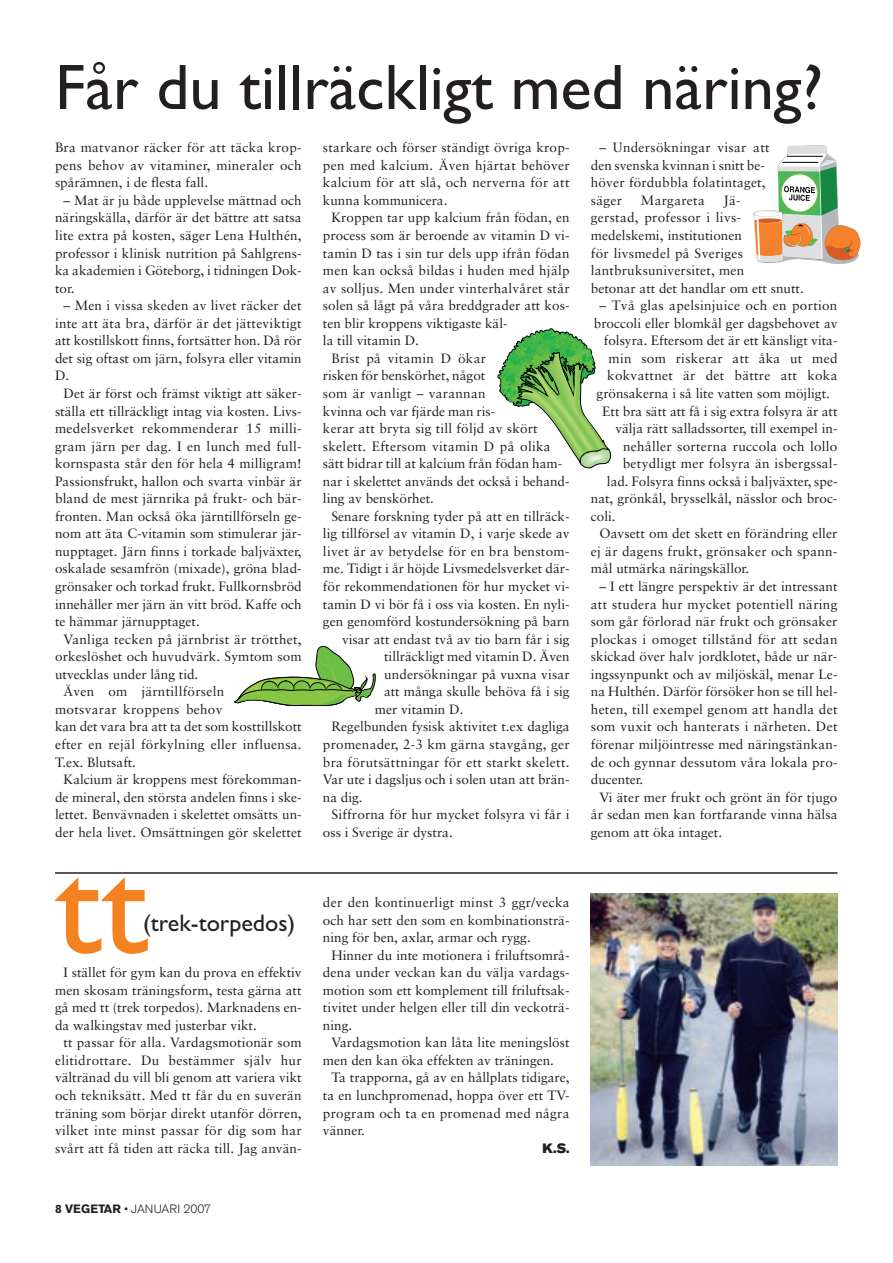
<style>
.page{position:relative;width:893px;height:1263px;background:#fff}
.page>*{position:absolute;margin:0;border:0;box-sizing:border-box;transform-origin:0 0}
.t1{font:139.5px "Gill Sans";color:#f58220}
.t2{font:64.5px "Gill Sans";color:#231f20}
.t3{font:24px "Gill Sans";color:#231f20}
.t4{font:13.5px/17.5px "Sabon";letter-spacing:.005em;color:#231f20;text-align:justify}
.t5{font:13.5px "Akzidenz Grotesk BE Super";color:#231f20}
.t6{font:300 12px "Akzidenz Grotesk BE";color:#231f20}
.s1{font-weight:700}
</style>
<div class="page">
<img style="left:591px;top:893px;width:246px;height:273px">
<hr style="left:55px;top:872px;width:782px;height:2px;background:#231f20">
<svg style="left:498px;top:329px;width:113px;height:139px"></svg>
<svg style="left:753px;top:146px;width:107px;height:118px"></svg>
<svg style="left:235px;top:646px;width:140px;height:60px"></svg>
<h2 class="t2" style="left:55px;top:50px;width:769px">Får du tillräckligt med näring?</h2>
<p class="t4" style="left:55px;top:139px;width:248px">Bra matvanor räcker för att täcka krop&shy;pens behov av vitaminer, mineraler och spårämnen, i de flesta fall.</p>
<p class="t4" style="left:55px;top:191px;width:248px;text-indent:9px">– Mat är ju både upplevelse mättnad och näringskälla, därför är det bättre att satsa lite extra på kosten, säger Lena Hulthén, professor i klinisk nutrition på Sahlgrens&shy;ka akademien i Göteborg, i tidningen Dok&shy;tor.</p>
<p class="t4" style="left:55px;top:297px;width:248px;text-indent:9px">– Men i vissa skeden av livet räcker det inte att äta bra, därför är det jätteviktigt att kostillskott finns, fortsätter hon. Då rör det sig oftast om järn, folsyra eller vitamin D.</p>
<p class="t4" style="left:55px;top:384px;width:248px;text-indent:9px">Det är först och främst viktigt att säker&shy;ställa ett tillräckligt intag via kosten. Livs&shy;medelsverket rekommenderar 15 milli&shy;gram järn per dag. I en lunch med full&shy;kornspasta står den för hela 4 milligram!<br>Passionsfrukt, hallon och svarta vinbär är bland de mest järnrika på frukt- och bär&shy;fronten. Man också öka järntillförseln ge&shy;nom att äta C-vitamin som stimulerar jär&shy;nupptaget. Järn finns i torkade baljväxter, oskalade sesamfrön (mixade), gröna blad&shy;grönsaker och torkad frukt. Fullkornsbröd innehåller mer järn än vitt bröd. Kaffe och te hämmar järnupptaget.</p>
<p class="t4" style="left:64px;top:630px;width:240px">Vanliga tecken på järnbrist är trötthet,</p>
<p class="t4" style="left:55px;top:648px;width:248px">orkeslöshet och huvudvärk. Symtom som</p>
<p class="t4" style="left:55px;top:665px;width:145px">utvecklas under lång tid.</p>
<p class="t4" style="left:64px;top:683px;width:162px">Även om järntillförseln</p>
<p class="t4" style="left:55px;top:700px;width:169px">motsvarar kroppens behov</p>
<p class="t4" style="left:55px;top:718px;width:248px">kan det vara bra att ta det som kosttillskott</p>
<p class="t4" style="left:55px;top:735px;width:248px">efter en rejäl förkylning eller influensa.</p>
<p class="t4" style="left:55px;top:753px;width:82px">T.ex. Blutsaft.</p>
<p class="t4" style="left:64px;top:770px;width:240px">Kalcium är kroppens mest förekomman-</p>
<p class="t4" style="left:55px;top:788px;width:248px">de mineral, den största andelen finns i ske-</p>
<p class="t4" style="left:55px;top:805px;width:248px">lettet. Benvävnaden i skelettet omsätts un-</p>
<p class="t4" style="left:55px;top:823px;width:248px">der hela livet. Omsättningen gör skelettet</p>
<h1 class="t1" style="left:55px;top:825px;width:94px">tt</h1>
<h3 class="t3" style="left:143px;top:909px;width:154px">(trek-torpedos)</h3>
<p class="t4" style="left:55px;top:963px;width:248px;text-indent:9px">I stället för gym kan du prova en effektiv men skosam träningsform, testa gärna att gå med tt (trek torpedos). Marknadens en&shy;da walkingstav med justerbar vikt.</p>
<p class="t4" style="left:55px;top:1034px;width:248px;text-indent:9px">tt passar för alla. Vardagsmotionär som elitidrottare. Du bestämmer själv hur vältränad du vill bli genom att variera vikt och tekniksätt. Med tt får du en suverän träning som börjar direkt utanför dörren, vilket inte minst passar för dig som har svårt att få tiden att räcka till. Jag använ-</p>
<p class="t6" style="left:55px;top:1202px;width:158px"><span class="s1">8 VEGETAR</span> • JANUARI 2007</p>
<p class="t4" style="left:323px;top:139px;width:248px">starkare och förser ständigt övriga krop&shy;pen med kalcium. Även hjärtat behöver kalcium för att slå, och nerverna för att kunna kommunicera.</p>
<p class="t4" style="left:331px;top:209px;width:240px">Kroppen tar upp kalcium från födan, en</p>
<p class="t4" style="left:323px;top:226px;width:248px">process som är beroende av vitamin D vi-</p>
<p class="t4" style="left:323px;top:244px;width:248px">tamin D tas i sin tur dels upp ifrån födan</p>
<p class="t4" style="left:323px;top:261px;width:248px">men kan också bildas i huden med hjälp</p>
<p class="t4" style="left:323px;top:279px;width:248px">av solljus. Men under vinterhalvåret står</p>
<p class="t4" style="left:323px;top:297px;width:248px">solen så lågt på våra breddgrader att kos-</p>
<p class="t4" style="left:323px;top:314px;width:186px">ten blir kroppens viktigaste käl-</p>
<p class="t4" style="left:323px;top:332px;width:98px">la till vitamin D.</p>
<p class="t4" style="left:331px;top:349px;width:156px">Brist på vitamin D ökar</p>
<p class="t4" style="left:323px;top:367px;width:164px">risken för benskörhet, något</p>
<p class="t4" style="left:323px;top:384px;width:164px">som är vanligt – varannan</p>
<p class="t4" style="left:323px;top:402px;width:174px">kvinna och var fjärde man ris-</p>
<p class="t4" style="left:323px;top:419px;width:216px">kerar att bryta sig till följd av skört</p>
<p class="t4" style="left:323px;top:437px;width:229px">skelett. Eftersom vitamin D på olika</p>
<p class="t4" style="left:323px;top:454px;width:241px">sätt bidrar till at kalcium från födan ham-</p>
<p class="t4" style="left:323px;top:472px;width:248px">nar i skelettet används det också i behand-</p>
<p class="t4" style="left:323px;top:490px;width:113px">ling av benskörhet.</p>
<p class="t4" style="left:331px;top:507px;width:240px">Senare forskning tyder på att en tillräck-</p>
<p class="t4" style="left:323px;top:525px;width:248px">lig tillförsel av vitamin D, i varje skede av</p>
<p class="t4" style="left:323px;top:542px;width:248px">livet är av betydelse för en bra benstom-</p>
<p class="t4" style="left:323px;top:560px;width:248px">me. Tidigt i år höjde Livsmedelsverket där-</p>
<p class="t4" style="left:323px;top:577px;width:248px">för rekommendationen för hur mycket vi-</p>
<p class="t4" style="left:323px;top:595px;width:248px">tamin D vi bör få i oss via kosten. En nyli-</p>
<p class="t4" style="left:323px;top:612px;width:248px">gen genomförd kostundersökning på barn</p>
<p class="t4" style="left:342px;top:630px;width:229px">visar att endast två av tio barn får i sig</p>
<p class="t4" style="left:384px;top:648px;width:187px">tillräckligt med vitamin D. Även</p>
<p class="t4" style="left:384px;top:665px;width:187px">undersökningar på vuxna visar</p>
<p class="t4" style="left:384px;top:683px;width:187px">att många skulle behöva få i sig</p>
<p class="t4" style="left:375px;top:700px;width:90px">mer vitamin D.</p>
<p class="t4" style="left:331px;top:718px;width:240px">Regelbunden fysisk aktivitet t.ex dagliga</p>
<p class="t4" style="left:323px;top:735px;width:248px">promenader, 2-3 km gärna stavgång, ger</p>
<p class="t4" style="left:323px;top:753px;width:248px">bra förutsättningar för ett starkt skelett.</p>
<p class="t4" style="left:323px;top:770px;width:248px">Var ute i dagsljus och i solen utan att brän-</p>
<p class="t4" style="left:323px;top:788px;width:41px">na dig.</p>
<p class="t4" style="left:331px;top:805px;width:240px">Siffrorna för hur mycket folsyra vi får i</p>
<p class="t4" style="left:323px;top:823px;width:131px">oss i Sverige är dystra.</p>
<p class="t4" style="left:323px;top:893px;width:248px">der den kontinuerligt minst 3 ggr/vecka och har sett den som en kombinationsträ&shy;ning för ben, axlar, armar och rygg.</p>
<p class="t4" style="left:323px;top:946px;width:248px;text-indent:9px">Hinner du inte motionera i friluftsområ&shy;dena under veckan kan du välja vardags&shy;motion som ett komplement till friluftsak&shy;tivitet under helgen eller till din veckoträ&shy;ning.</p>
<p class="t4" style="left:323px;top:1034px;width:248px;text-indent:9px">Vardagsmotion kan låta lite meningslöst men den kan öka effekten av träningen.</p>
<p class="t4" style="left:323px;top:1069px;width:248px;text-indent:9px">Ta trapporna, gå av en hållplats tidigare, ta en lunchpromenad, hoppa över ett TV&shy;program och ta en promenad med några vänner.</p>
<p class="t5" style="left:543px;top:1140px;width:28px">K.S.</p>
<p class="t4" style="left:591px;top:139px;width:180px;text-align:left;text-indent:9px">– Undersökningar visar att den svenska kvinnan i snitt be&shy;höver fördubbla folatintaget, säger</p>
<p class="t4" style="left:591px;top:191px;width:215px;text-align:left;text-indent:133px">Jä-<br>gerstad, professor i livs&shy;medelskemi, institutionen<br>för livsmedel på Sveriges lantbruksuniversitet, men<br>betonar att det handlar om ett snutt.</p>
<p class="t4" style="left:599px;top:297px;width:240px">– Två glas apelsinjuice och en portion</p>
<p class="t4" style="left:594px;top:314px;width:245px">broccoli eller blomkål ger dagsbehovet av</p>
<p class="t4" style="left:604px;top:332px;width:235px">folsyra. Eftersom det är ett känsligt vita-</p>
<p class="t4" style="left:608px;top:349px;width:230px">min som riskerar att åka ut med</p>
<p class="t4" style="left:607px;top:367px;width:232px">kokvattnet är det bättre att koka</p>
<p class="t4" style="left:597px;top:384px;width:235px">grönsakerna i så lite vatten som möjligt.</p>
<p class="t4" style="left:602px;top:402px;width:237px">Ett bra sätt att få i sig extra folsyra är att</p>
<p class="t4" style="left:615px;top:419px;width:224px">välja rätt salladssorter, till exempel in-</p>
<p class="t4" style="left:623px;top:437px;width:216px">nehåller sorterna ruccola och lollo</p>
<p class="t4" style="left:623px;top:454px;width:216px">betydligt mer folsyra än isbergssal-</p>
<p class="t4" style="left:607px;top:472px;width:232px">lad. Folsyra finns också i baljväxter, spe-</p>
<p class="t4" style="left:591px;top:490px;width:248px">nat, grönkål, brysselkål, nässlor och broc-</p>
<p class="t4" style="left:591px;top:507px;width:26px">coli.</p>
<p class="t4" style="left:599px;top:525px;width:240px">Oavsett om det skett en förändring eller</p>
<p class="t4" style="left:591px;top:542px;width:248px">ej är dagens frukt, grönsaker och spann-</p>
<p class="t4" style="left:591px;top:560px;width:160px">mål utmärka näringskällor.</p>
<p class="t4" style="left:591px;top:577px;width:248px;text-indent:9px">– I ett längre perspektiv är det intressant att studera hur mycket potentiell näring som går förlorad när frukt och grönsaker plockas i omoget tillstånd för att sedan skickad över halv jordklotet, både ur när&shy;ingssynpunkt och av miljöskäl, menar Le&shy;na Hulthén. Därför försöker hon se till hel&shy;heten, till exempel genom att handla det som vuxit och hanterats i närheten. Det förenar miljöintresse med näringstänkan&shy;de och gynnar dessutom våra lokala pro&shy;ducenter.</p>
<p class="t4" style="left:591px;top:788px;width:248px;text-indent:9px">Vi äter mer frukt och grönt än för tjugo år sedan men kan fortfarande vinna hälsa genom att öka intaget.</p>
<p class="t4" style="left:641px;top:191px;width:65px">Margareta</p>
</div>
